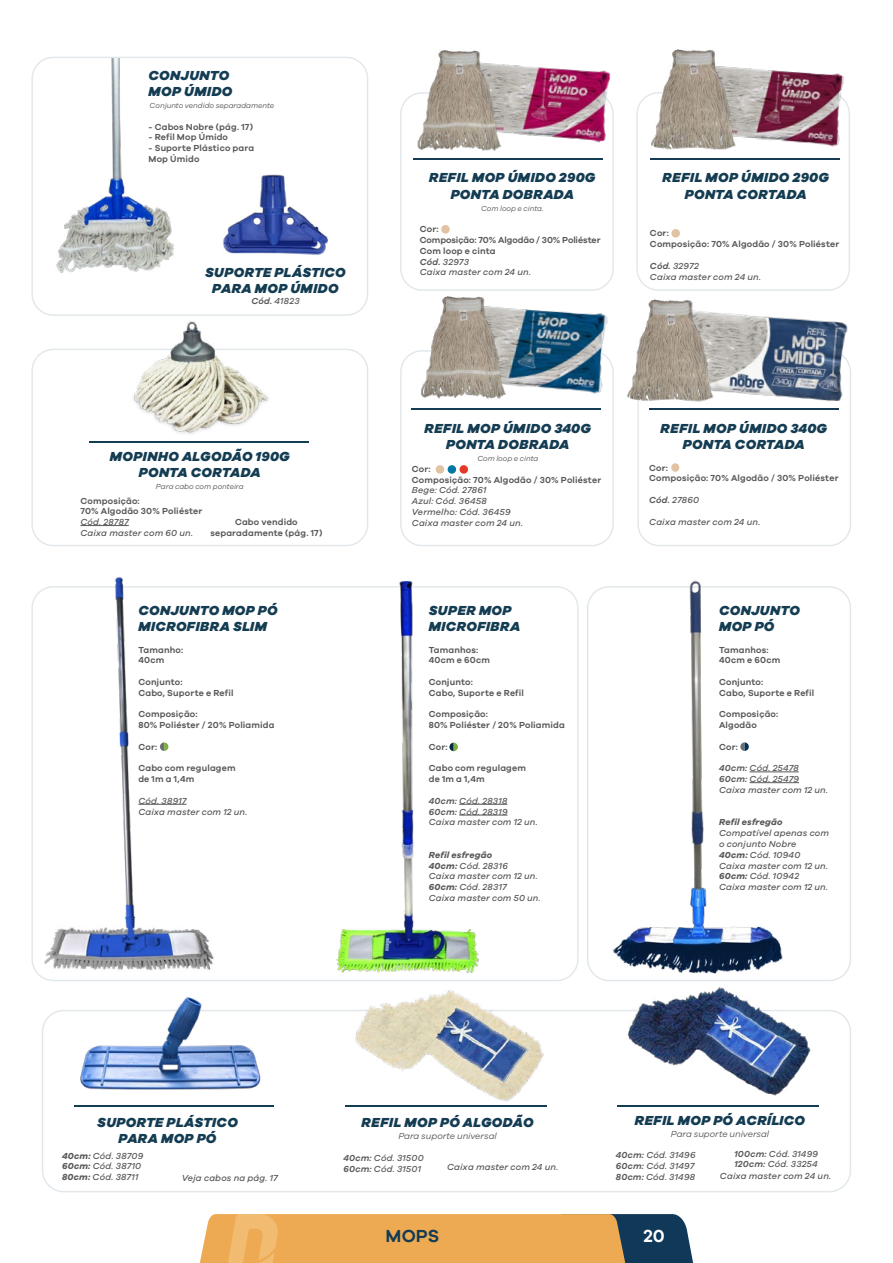
<style>
.page{position:relative;width:893px;height:1263px;background:#fff}
.page>*{position:absolute;margin:0;border:0;box-sizing:border-box;transform-origin:0 0}
.t1{font:700 18px "Galano Grotesque Semi";color:#143c52}
.t2{font:700 18px "Galano Grotesque Semi";color:#fff}
.t3{font:13.5px/16.2px "Galano Grotesque Heavy Italic";letter-spacing:.03em;color:#143c52;text-align:center}
.t4{font:9px/10.8px "Galano Grotesque Medium Italic";letter-spacing:.02em;color:#58595b}
.t5{font:700 9px/10.8px "Galano Grotesque Semi";letter-spacing:.02em;color:#58595b}
.t6{font:700 9px/10.8px "Galano Grotesque Semi";letter-spacing:-.005em;color:#58595b}
.t7{font:9px "Galano Grotesque Italic";letter-spacing:-.005em;color:#58595b}
.t8{font:9px "Galano Grotesque Bold Italic";letter-spacing:.02em;color:#58595b}
.t9{font:7.5px "Galano Grotesque Italic";letter-spacing:-.005em;color:#58595b}
.s1{font-family:"Galano Grotesque Semi Bold Italic"}
.s2{font-family:"Galano Grotesque Bold Italic"}
</style>
<div class="page">
<div style="left:42px;top:1010px;width:809px;height:182px;border:2px solid #0a3b5c;border-radius:21px"></div>
<div style="left:31px;top:586px;width:548px;height:395px;border:2px solid #0a3b5c;border-radius:21px"></div>
<div style="left:587px;top:586px;width:264px;height:395px;border:2px solid #0a3b5c;border-radius:21px"></div>
<img style="left:40px;top:577px;width:177px;height:399px">
<img style="left:331px;top:581px;width:155px;height:392px">
<hr style="left:459px;top:804px;width:48px;height:1px;background:#58595b">
<hr style="left:459px;top:815px;width:49px;height:1px;background:#58595b">
<svg style="left:449px;top:743px;width:9px;height:8px"></svg>
<img style="left:608px;top:580px;width:176px;height:401px">
<hr style="left:749px;top:772px;width:50px;height:1px;background:#58595b">
<hr style="left:749px;top:782px;width:50px;height:1px;background:#58595b">
<svg style="left:740px;top:742px;width:9px;height:9px"></svg>
<img style="left:352px;top:990px;width:194px;height:112px">
<hr style="left:346px;top:1105px;width:201px;height:1px;background:#143c52">
<img style="left:627px;top:987px;width:186px;height:109px">
<hr style="left:618px;top:1105px;width:201px;height:1px;background:#143c52">
<img style="left:74px;top:997px;width:192px;height:93px">
<hr style="left:74px;top:1105px;width:200px;height:1px;background:#143c52">
<hr style="left:138px;top:804px;width:49px;height:1px;background:#58595b">
<svg style="left:160px;top:742px;width:8px;height:9px"></svg>
<div style="left:31px;top:57px;width:337px;height:259px;border:2px solid #0a3b5c;border-radius:21px"></div>
<div style="left:31px;top:349px;width:337px;height:197px;border:2px solid #0a3b5c;border-radius:21px"></div>
<div style="left:400px;top:92px;width:214px;height:199px;border:2px solid #0a3b5c;border-radius:21px"></div>
<div style="left:636px;top:92px;width:214px;height:199px;border:2px solid #0a3b5c;border-radius:21px"></div>
<div style="left:400px;top:350px;width:214px;height:196px;border:2px solid #0a3b5c;border-radius:21px"></div>
<div style="left:637px;top:350px;width:214px;height:196px;border:2px solid #0a3b5c;border-radius:21px"></div>
<hr style="left:80px;top:525px;width:49px;height:1px;background:#58595b">
<img style="left:734px;top:314px;width:116px;height:94px">
<img style="left:524px;top:309px;width:86px;height:85px">
<img style="left:757px;top:69px;width:90px;height:78px">
<img style="left:520px;top:65px;width:93px;height:81px">
<img style="left:223px;top:174px;width:105px;height:81px">
<div style="left:671px;top:463px;width:8px;height:9px;background:#e1c2a2;border-radius:50%"></div>
<div style="left:671px;top:229px;width:9px;height:9px;background:#e1c2a2;border-radius:50%"></div>
<div style="left:441px;top:225px;width:9px;height:9px;background:#e1c2a2;border-radius:50%"></div>
<div style="left:436px;top:465px;width:8px;height:9px;background:#e1c2a2;border-radius:50%"></div>
<div style="left:448px;top:465px;width:8px;height:9px;background:#0078a3;border-radius:50%"></div>
<div style="left:459px;top:465px;width:9px;height:9px;background:#e43926;border-radius:50%"></div>
<hr style="left:413px;top:159px;width:189px;height:1px;background:#143c52">
<hr style="left:412px;top:409px;width:189px;height:1px;background:#143c52">
<hr style="left:650px;top:409px;width:189px;height:1px;background:#143c52">
<hr style="left:651px;top:159px;width:189px;height:1px;background:#143c52">
<hr style="left:89px;top:441px;width:220px;height:1px;background:#143c52">
<img style="left:119px;top:314px;width:160px;height:120px">
<img style="left:612px;top:299px;width:122px;height:115px">
<img style="left:636px;top:49px;width:121px;height:113px">
<img style="left:407px;top:289px;width:117px;height:110px">
<img style="left:404px;top:49px;width:116px;height:102px">
<img style="left:40px;top:58px;width:145px;height:215px">
<svg style="left:199px;top:1214px;width:494px;height:49px;background:#d09d59"></svg>
<h2 class="t3" style="left:149px;top:67px;width:85px;text-align:left">CONJUNTO<br>MOP ÚMIDO</h2>
<p class="t9" style="left:150px;top:101px;width:126px">Conjunto vendido separadamente</p>
<p class="t5" style="left:148px;top:121px;width:106px">- Cabos Nobre (pág. 17)</p>
<p class="t5" style="left:148px;top:132px;width:81px">- Refil Mop Úmido</p>
<p class="t5" style="left:148px;top:143px;width:107px">- Suporte Plástico para<br>Mop Úmido</p>
<h2 class="t3" style="left:205px;top:264px;width:142px">SUPORTE PLÁSTICO<br>PARA MOP ÚMIDO</h2>
<p class="t4" style="left:251px;top:295px;width:50px"><span class="s1">Cód.</span> 41823</p>
<h2 class="t3" style="left:110px;top:447px;width:181px">MOPINHO ALGODÃO 190G<br>PONTA CORTADA</h2>
<p class="t9" style="left:156px;top:482px;width:89px">Para cabo com ponteira</p>
<p class="t5" style="left:80px;top:495px;width:123px">Composição:<br>70% Algodão 30% Poliéster</p>
<p class="t4" style="left:80px;top:516px;width:114px">Cód. 28787<br>Caixa master com 60 un.</p>
<p class="t5" style="left:210px;top:516px;width:113px;text-align:center">Cabo vendido separadamente (pág. 17)</p>
<h2 class="t3" style="left:138px;top:602px;width:141px;text-align:left">CONJUNTO MOP PÓ<br>MICROFIBRA SLIM</h2>
<p class="t5" style="left:138px;top:644px;width:46px">Tamanho:<br>40cm</p>
<p class="t5" style="left:138px;top:676px;width:97px">Conjunto:<br>Cabo, Suporte e Refil</p>
<p class="t5" style="left:138px;top:709px;width:138px">Composição:<br>80% Poliéster / 20% Poliamida</p>
<p class="t5" style="left:138px;top:741px;width:20px">Cor:</p>
<p class="t5" style="left:138px;top:763px;width:99px">Cabo com regulagem de 1m a 1,4m</p>
<p class="t4" style="left:138px;top:795px;width:111px">Cód. 38917<br>Caixa master com 12 un.</p>
<h2 class="t3" style="left:429px;top:169px;width:168px">REFIL MOP ÚMIDO 290G<br>PONTA DOBRADA</h2>
<p class="t9" style="left:481px;top:204px;width:64px">Com loop e cinta.</p>
<p class="t6" style="left:420px;top:224px;width:182px">Cor:<br>Composição: 70% Algodão / 30% Poliéster<br>Com loop e cinta</p>
<p class="t4" style="left:420px;top:256px;width:113px"><span class="s1">Cód.</span> 32973<br>Caixa master com 24 un.</p>
<h2 class="t3" style="left:663px;top:169px;width:168px">REFIL MOP ÚMIDO 290G<br>PONTA CORTADA</h2>
<p class="t5" style="left:650px;top:228px;width:191px">Cor:<br>Composição: 70% Algodão / 30% Poliéster</p>
<p class="t4" style="left:650px;top:260px;width:113px"><span class="s1">Cód.</span> 32972<br>Caixa master com 24 un.</p>
<h2 class="t3" style="left:424px;top:420px;width:168px">REFIL MOP ÚMIDO 340G<br>PONTA DOBRADA</h2>
<p class="t9" style="left:477px;top:454px;width:62px">Com loop e cinta</p>
<p class="t5" style="left:412px;top:463px;width:191px">Cor:<br>Composição: 70% Algodão / 30% Poliéster</p>
<p class="t4" style="left:412px;top:485px;width:113px">Bege: Cód. 27861<br>Azul: Cód. 36458<br>Vermelho: Cód. 36459<br>Caixa master com 24 un.</p>
<h2 class="t3" style="left:429px;top:602px;width:93px;text-align:left">SUPER MOP<br>MICROFIBRA</h2>
<p class="t5" style="left:429px;top:644px;width:63px">Tamanhos:<br>40cm e 60cm</p>
<p class="t5" style="left:429px;top:676px;width:97px">Conjunto:<br>Cabo, Suporte e Refil</p>
<p class="t5" style="left:429px;top:709px;width:138px">Composição:<br>80% Poliéster / 20% Poliamida</p>
<p class="t5" style="left:429px;top:741px;width:20px">Cor:</p>
<p class="t5" style="left:429px;top:763px;width:99px">Cabo com regulagem de 1m a 1,4m</p>
<p class="t4" style="left:429px;top:795px;width:111px"><span class="s1">40cm:</span> Cód. 28318<br><span class="s1">60cm:</span> Cód. 28319<br>Caixa master com 12 un.</p>
<p class="t8" style="left:429px;top:849px;width:65px">Refil esfregão</p>
<p class="t4" style="left:429px;top:860px;width:114px"><span class="s2">40cm:</span> Cód. 28316<br>Caixa master com 12 un.<br><span class="s2">60cm:</span> Cód. 28317<br>Caixa master com 50 un.</p>
<h2 class="t3" style="left:661px;top:420px;width:168px">REFIL MOP ÚMIDO 340G<br>PONTA CORTADA</h2>
<p class="t5" style="left:649px;top:462px;width:191px">Cor:<br>Composição: 70% Algodão / 30% Poliéster</p>
<p class="t4" style="left:649px;top:494px;width:52px"><span class="s1">Cód.</span> 27860</p>
<p class="t4" style="left:649px;top:516px;width:113px">Caixa master com 24 un.</p>
<h2 class="t3" style="left:719px;top:602px;width:82px;text-align:left">CONJUNTO<br>MOP PÓ</h2>
<p class="t5" style="left:719px;top:644px;width:63px">Tamanhos:<br>40cm e 60cm</p>
<p class="t5" style="left:719px;top:676px;width:97px">Conjunto:<br>Cabo, Suporte e Refil</p>
<p class="t5" style="left:719px;top:709px;width:61px">Composição:<br>Algodão</p>
<p class="t5" style="left:719px;top:741px;width:20px">Cor:</p>
<p class="t4" style="left:719px;top:763px;width:111px"><span class="s1">40cm:</span> Cód. 25478<br><span class="s1">60cm:</span> Cód. 25479<br>Caixa master com 12 un.</p>
<p class="t8" style="left:719px;top:817px;width:65px">Refil esfregão</p>
<p class="t4" style="left:719px;top:827px;width:112px">Compatível apenas com o conjunto Nobre<br><span class="s2">40cm:</span> Cód. 10940<br>Caixa master com 12 un.<br><span class="s2">60cm:</span> Cód. 10942<br>Caixa master com 12 un.</p>
<h2 class="t3" style="left:635px;top:1111px;width:172px">REFIL MOP PÓ ACRÍLICO</h2>
<p class="t7" style="left:671px;top:1128px;width:100px">Para suporte universal</p>
<p class="t4" style="left:616px;top:1150px;width:81px"><span class="s1">40cm:</span> Cód. 31496<br><span class="s1">60cm:</span> Cód. 31497<br><span class="s1">80cm:</span> Cód. 31498</p>
<h2 class="t3" style="left:97px;top:1113px;width:142px">SUPORTE PLÁSTICO<br>PARA MOP PÓ</h2>
<p class="t4" style="left:62px;top:1150px;width:83px"><span class="s2">40cm:</span> Cód. 38709<br><span class="s2">60cm:</span> Cód. 38710<br><span class="s2">80cm:</span> Cód. 38711</p>
<h2 class="t3" style="left:362px;top:1114px;width:173px">REFIL MOP PÓ ALGODÃO</h2>
<p class="t7" style="left:398px;top:1131px;width:100px">Para suporte universal</p>
<p class="t4" style="left:343px;top:1152px;width:82px"><span class="s1">40cm:</span> Cód. 31500<br><span class="s1">60cm:</span> Cód. 31501</p>
<p class="t4" style="left:734px;top:1148px;width:85px"><span class="s1">100cm:</span> Cód. 31499<br><span class="s1">120cm:</span> Cód. 33254</p>
<p class="t4" style="left:447px;top:1161px;width:113px">Caixa master com 24 un.</p>
<p class="t4" style="left:182px;top:1172px;width:98px">Veja cabos na pág. 17</p>
<p class="t4" style="left:720px;top:1170px;width:113px">Caixa master com 24 un.</p>
<h1 class="t1" style="left:386px;top:1225px;width:55px">MOPS</h1>
<h1 class="t2" style="left:643px;top:1225px;width:23px">20</h1>
</div>
